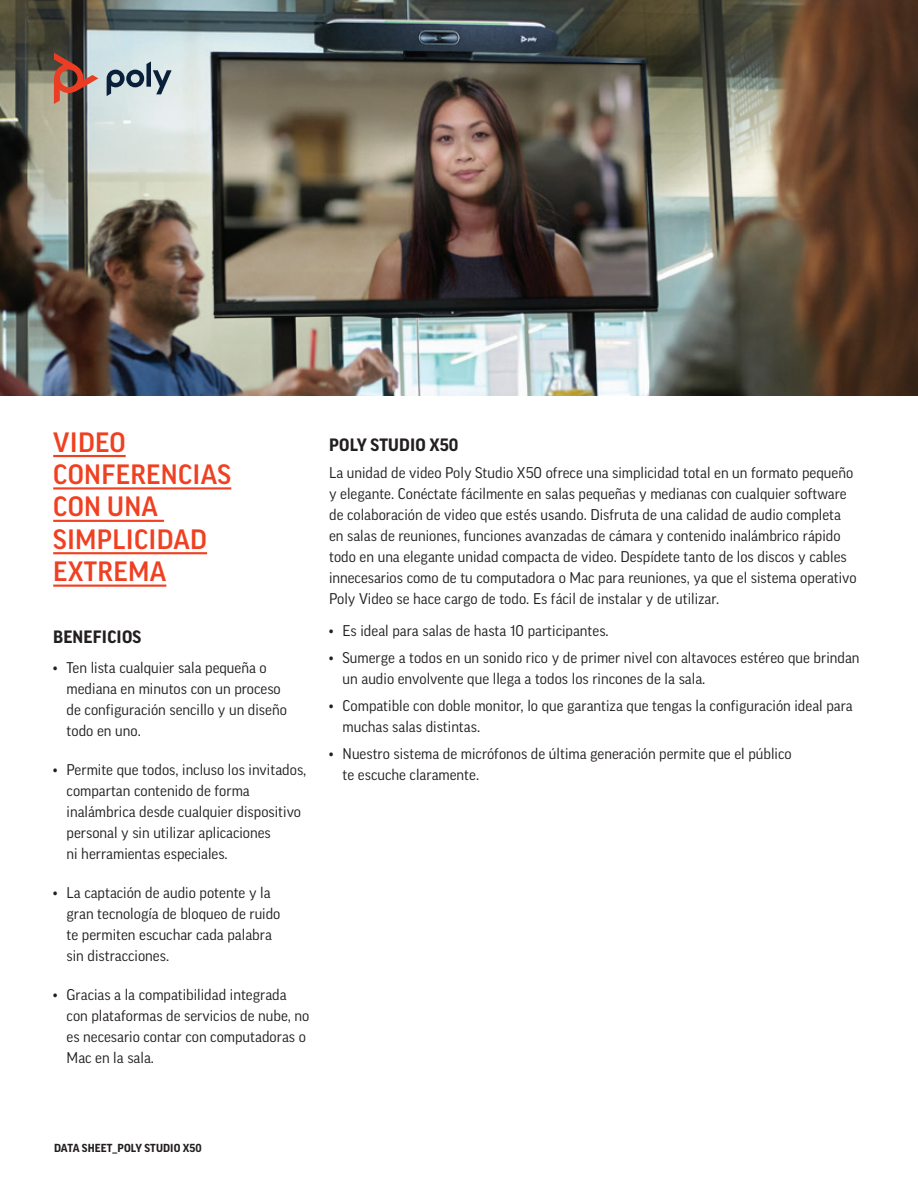
<style>
.page{position:relative;width:918px;height:1188px;background:#fff}
.page>*{position:absolute;margin:0;border:0;box-sizing:border-box;transform-origin:0 0}
.t1{font:500 27px/32.4px "Good Pro";letter-spacing:.01em;color:#ef4122}
.t2{font:700 17.25px "Good Pro";letter-spacing:.01em;color:#231f20}
.t3{font:15px/21px "Good Pro";color:#231f20}
.t4{font:700 11.25px "Good Pro";letter-spacing:.01em;color:#231f20}
</style>
<div class="page">
<img style="left:0;top:0;width:918px;height:396px">
<svg style="left:107px;top:61px;width:65px;height:35px;background:#99a9b1"></svg>
<svg style="left:54px;top:53px;width:44px;height:51px;background:#9a685e"></svg>
<hr style="left:53px;top:455px;width:73px;height:2px;background:#ef4122">
<hr style="left:53px;top:487px;width:178px;height:3px;background:#ef4122">
<hr style="left:53px;top:520px;width:111px;height:2px;background:#ef4122">
<hr style="left:53px;top:552px;width:154px;height:2px;background:#ef4122">
<hr style="left:53px;top:585px;width:113px;height:2px;background:#ef4122">
<h1 class="t1" style="left:53px;top:426px;width:179px">VIDEO<br>CONFERENCIAS<br>CON UNA<br>SIMPLICIDAD<br>EXTREMA</h1>
<p class="t2" style="left:53px;top:627px;width:90px">BENEFICIOS</p>
<p class="t3" style="left:67px;top:657px;width:222px;text-indent:-14px">• Ten lista cualquier sala pequeña o mediana en minutos con un proceso de configuración sencillo y un diseño todo en uno.</p>
<p class="t3" style="left:67px;top:759px;width:241px;text-indent:-14px">• Permite que todos, incluso los invitados, compartan contenido de forma inalámbrica desde cualquier dispositivo personal y sin utilizar aplicaciones<br>ni herramientas especiales.</p>
<p class="t3" style="left:67px;top:882px;width:215px;text-indent:-14px">• La captación de audio potente y la gran tecnología de bloqueo de ruido te permiten escuchar cada palabra sin distracciones.</p>
<p class="t3" style="left:67px;top:984px;width:244px;text-indent:-14px">• Gracias a la compatibilidad integrada con plataformas de servicios de nube, no es necesario contar con computadoras o Mac en la sala.</p>
<p class="t2" style="left:329px;top:435px;width:131px">POLY STUDIO X50</p>
<p class="t3" style="left:329px;top:462px;width:529px">La unidad de video Poly Studio X50 ofrece una simplicidad total en un formato pequeño y elegante. Conéctate fácilmente en salas pequeñas y medianas con cualquier software de colaboración de video que estés usando. Disfruta de una calidad de audio completa en salas de reuniones, funciones avanzadas de cámara y contenido inalámbrico rápido todo en una elegante unidad compacta de video. Despídete tanto de los discos y cables innecesarios como de tu computadora o Mac para reuniones, ya que el sistema operativo Poly Video se hace cargo de todo. Es fácil de instalar y de utilizar.</p>
<p class="t3" style="left:329px;top:620px;width:281px">• Es ideal para salas de hasta 10 participantes.</p>
<p class="t3" style="left:343px;top:647px;width:518px;text-indent:-14px">• Sumerge a todos en un sonido rico y de primer nivel con altavoces estéreo que brindan un audio envolvente que llega a todos los rincones de la sala.</p>
<p class="t3" style="left:343px;top:695px;width:512px;text-indent:-14px">• Compatible con doble monitor, lo que garantiza que tengas la configuración ideal para muchas salas distintas.</p>
<p class="t3" style="left:343px;top:743px;width:451px;text-indent:-14px">• Nuestro sistema de micrófonos de última generación permite que el público te escuche claramente.</p>
<p class="t4" style="left:54px;top:1142px;width:149px">DATA SHEET_POLY STUDIO X50</p>
</div>
